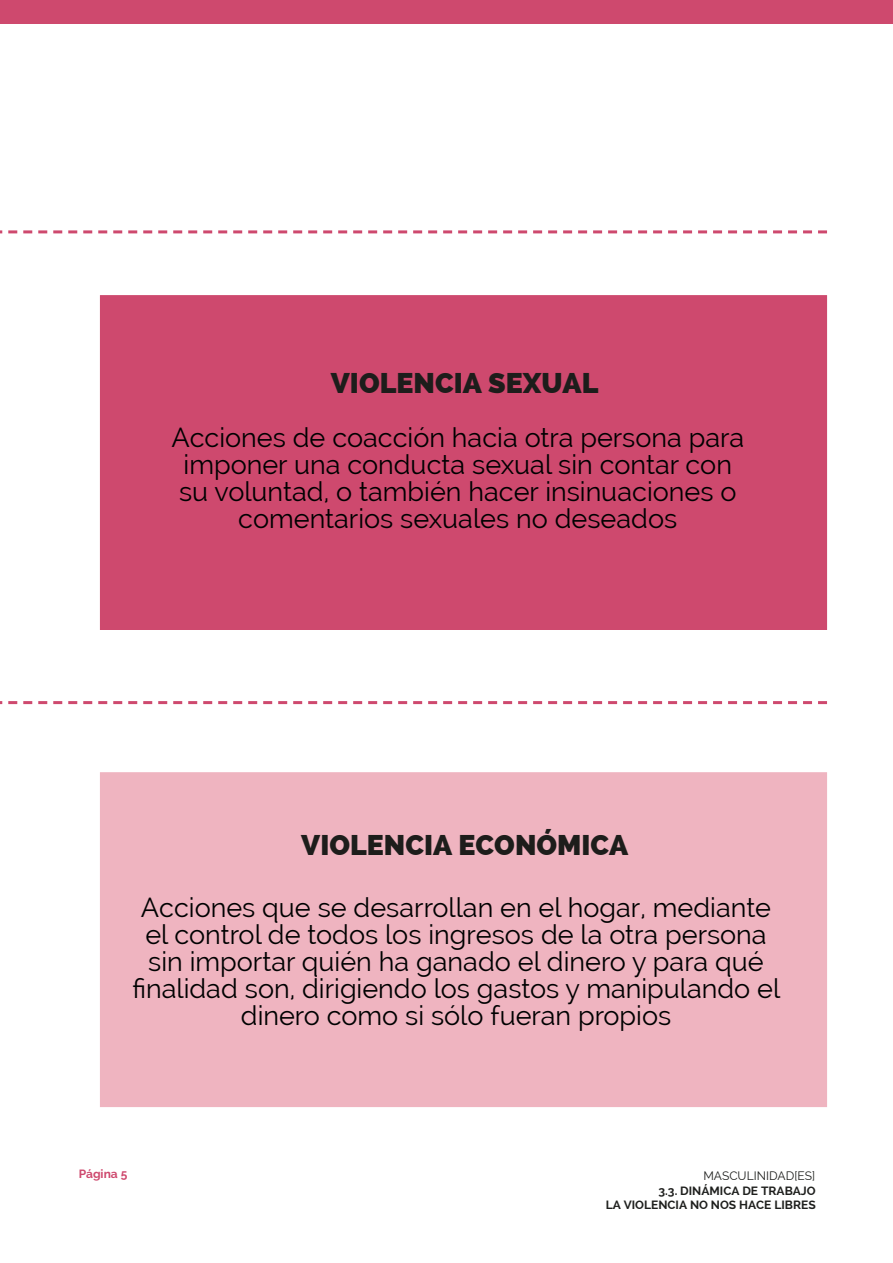
<style>
.page{position:relative;width:893px;height:1263px;background:#fff}
.page>*{position:absolute;margin:0;border:0;box-sizing:border-box;transform-origin:0 0}
.t1{font:800 28.5px "Raleway";color:#1d1d1b}
.t2{font:27px/27px "Raleway";color:#000101;text-align:center}
.t3{font:700 12px/14.4px "Raleway";color:#1e1f1d;text-align:right}
.t4{font:700 12px "Raleway";color:#ce496e}
.s1{font-weight:400}
</style>
<div class="page">
<div style="left:0;top:0;width:893px;height:23px;background:#ce496e"></div>
<svg style="left:0;top:230px;width:827px;height:3px"></svg>
<svg style="left:0;top:701px;width:827px;height:3px"></svg>
<div style="left:100px;top:295px;width:727px;height:335px;background:#ce496e;border:2px solid #ce496e"></div>
<div style="left:100px;top:772px;width:727px;height:335px;background:#efb4c0;border:2px solid #efb4c0"></div>
<p class="t1" style="left:331px;top:366px;width:269px">VIOLENCIA SEXUAL</p>
<p class="t2" style="left:171px;top:424px;width:574px">Acciones de coacción hacia otra persona para imponer una conducta sexual sin contar con su voluntad, o también hacer insinuaciones o comentarios sexuales no deseados</p>
<p class="t1" style="left:301px;top:828px;width:329px">VIOLENCIA ECONÓMICA</p>
<p class="t2" style="left:133px;top:893px;width:649px">Acciones que se desarrollan en el hogar, mediante el control de todos los ingresos de la otra persona sin importar quién ha ganado el dinero y para qué finalidad son, dirigiendo los gastos y manipulando el dinero como si sólo fueran propios</p>
<p class="t4" style="left:79px;top:1167px;width:50px">Página 5</p>
<p class="t3" style="left:606px;top:1169px;width:212px"><span class="s1">MASCULINIDAD[ES]<br></span>3.3. DINÁMICA DE TRABAJO<br>LA VIOLENCIA NO NOS HACE LIBRES</p>
</div>
